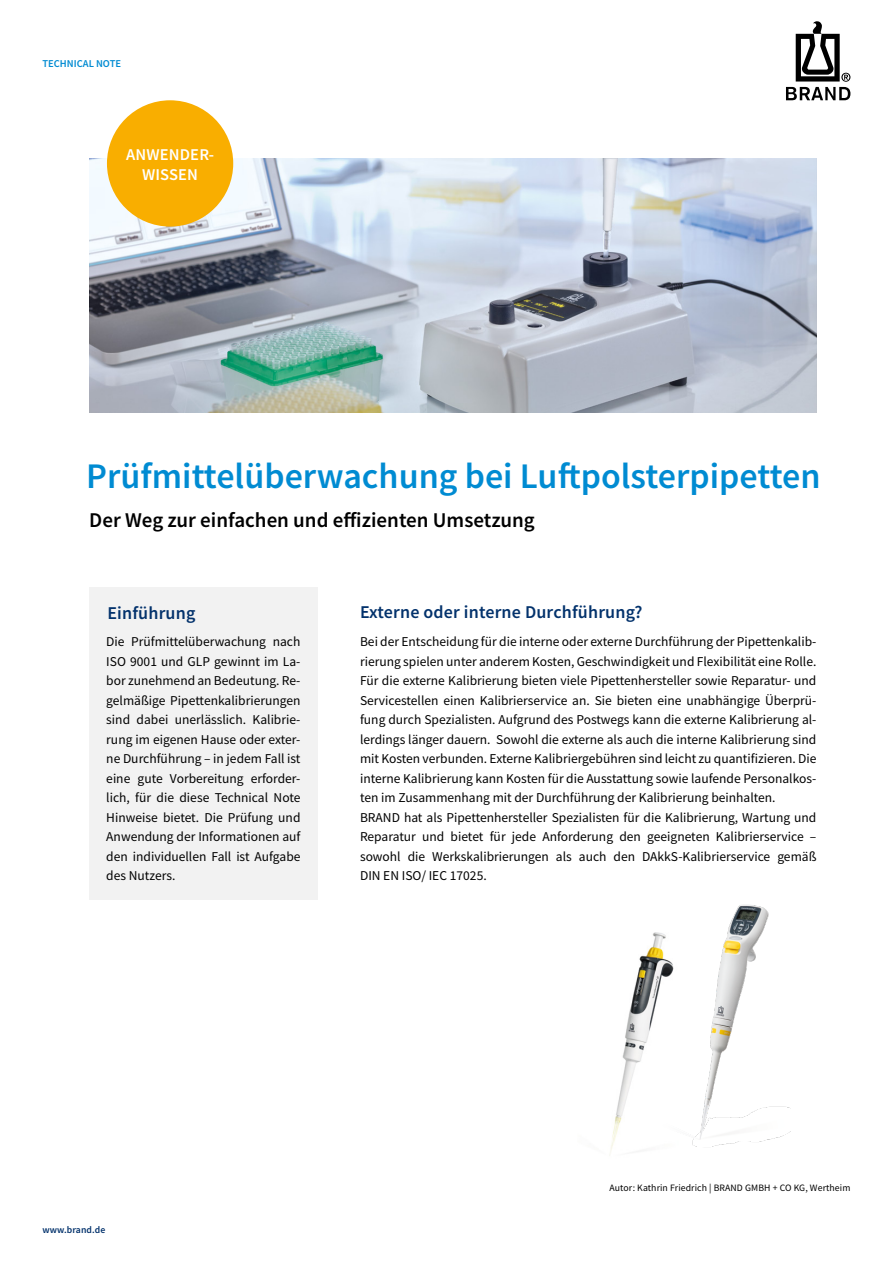
<style>
.page{position:relative;width:893px;height:1263px;background:#fff}
.page>*{position:absolute;margin:0;border:0;box-sizing:border-box;transform-origin:0 0}
.t1{font:600 36px "Source Sans Pro";color:#008bd2}
.t2{font:600 21px "Source Sans Pro";color:#000}
.t3{font:600 18px "Source Sans Pro";letter-spacing:.01em;color:#03326c}
.t4{font:600 16.5px/19.8px "Source Sans Pro";letter-spacing:.01em;color:#fff;text-align:center}
.t5{font:13.5px/19.5px "Source Sans Pro";color:#000}
.t6{font:600 10.5px "Source Sans Pro";color:#008bd2}
.t7{font:9.75px "Source Sans Pro";letter-spacing:.01em;color:#000}
.t8{font:600 9.75px "Source Sans Pro";letter-spacing:.01em;color:#03326c}
</style>
<div class="page">
<svg style="left:786px;top:21px;width:64px;height:79px"></svg>
<div style="left:89px;top:588px;width:228px;height:312px;background:#f2f2f2"></div>
<img style="left:89px;top:159px;width:727px;height:253px">
<div style="left:107px;top:100px;width:126px;height:127px;background:#f9ae00;border-radius:50%"></div>
<img style="left:610px;top:1007px;width:21px;height:146px">
<img style="left:631px;top:904px;width:160px;height:243px">
<p class="t6" style="left:43px;top:57px;width:80px">TECHNICAL NOTE</p>
<p class="t4" style="left:126px;top:144px;width:90px">ANWENDER-<br>WISSEN</p>
<h1 class="t1" style="left:86px;top:452px;width:736px">Prüfmittelüberwachung bei Luftpolsterpipetten</h1>
<h2 class="t2" style="left:89px;top:506px;width:447px">Der Weg zur einfachen und effizienten Umsetzung</h2>
<h3 class="t3" style="left:107px;top:601px;width:90px">Einführung</h3>
<p class="t5" style="left:106px;top:632px;width:196px;text-align:justify">Die Prüfmittelüberwachung nach ISO 9001 und GLP gewinnt im La&shy;bor zunehmend an Bedeutung. Re&shy;gelmäßige Pipettenkalibrierungen sind dabei unerlässlich. Kalibrie&shy;rung im eigenen Hause oder exter&shy;ne Durchführung – in jedem Fall ist eine gute Vorbereitung erforder&shy;lich, für die diese Technical Note Hinweise bietet. Die Prüfung und Anwendung der Informationen auf den individuellen Fall ist Aufgabe des Nutzers.</p>
<h3 class="t3" style="left:360px;top:601px;width:284px">Externe oder interne Durchführung?</h3>
<p class="t5" style="left:360px;top:632px;width:458px">Bei der Entscheidung für die interne oder externe Durchführung der Pipettenkalib&shy;rierung spielen unter anderem Kosten, Geschwindigkeit und Flexibilität eine Rolle.<br>Für die externe Kalibrierung bieten viele Pipettenhersteller sowie Reparatur- und Servicestellen einen Kalibrierservice an. Sie bieten eine unabhängige Überprü&shy;fung durch Spezialisten. Aufgrund des Postwegs kann die externe Kalibrierung al&shy;lerdings länger dauern. Sowohl die externe als auch die interne Kalibrierung sind mit Kosten verbunden. Externe Kalibriergebühren sind leicht zu quantifizieren. Die interne Kalibrierung kann Kosten für die Ausstattung sowie laufende Personalkos&shy;ten im Zusammenhang mit der Durchführung der Kalibrierung beinhalten.<br>BRAND hat als Pipettenhersteller Spezialisten für die Kalibrierung, Wartung und Reparatur und bietet für jede Anforderung den geeigneten Kalibrierservice – sowohl die Werkskalibrierungen als auch den DAkkS-Kalibrierservice gemäß DIN EN ISO/ IEC 17025.</p>
<p class="t8" style="left:43px;top:1223px;width:64px">www.brand.de</p>
<p class="t7" style="left:610px;top:1182px;width:242px">Autor: Kathrin Friedrich | BRAND GMBH + CO KG, Wertheim</p>
</div>
